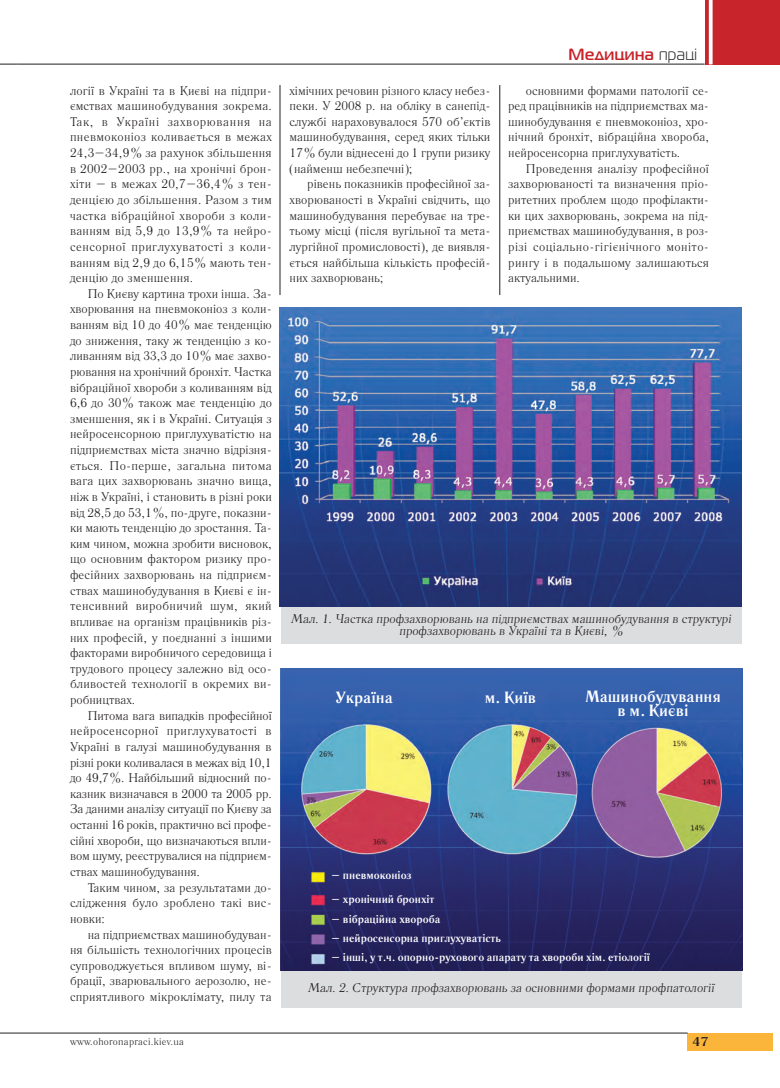
<style>
.page{position:relative;width:780px;height:1088px;background:#fff}
.page>*{position:absolute;margin:0;border:0;box-sizing:border-box;transform-origin:0 0}
.t1{font:700 16.25px "Literaturnaya C";color:#fff}
.t2{font:700 16.25px "Magistral C";letter-spacing:.03em;color:#c8242b}
.t3{font:700 12.75px "Literaturnaya C";color:#231f20;scale:1.2 1}
.ОСНОВНОЙ_новый{font:12.5px/15.6px "Literaturnaya C";color:#231f20;text-align:justify}
.t4{font:700 11.25px "Literaturnaya C";color:#fff}
.t5{font:10px "Literaturnaya C";letter-spacing:.03em;color:#231f20}
.s1{font-weight:400;color:#231f20}
</style>
<div class="page">
<div style="left:704px;top:0;width:75px;height:64px;background:#c8242b"></div>
<svg style="left:708px;top:0;width:4px;height:64px"></svg>
<div style="left:687px;top:1033px;width:85px;height:17px;background:#fcb53b"></div>
<svg style="left:0;top:1033px;width:18px;height:1px"></svg>
<hr style="left:18px;top:1033px;width:669px;height:1px;background:#231f20">
<svg style="left:0;top:64px;width:18px;height:1px"></svg>
<hr style="left:18px;top:64px;width:686px;height:1px;background:#231f20">
<div style="left:281px;top:970px;width:461px;height:38px;background:#dcdddf"></div>
<div style="left:281px;top:606px;width:460px;height:38px;background:#dcdddf"></div>
<img style="left:280px;top:307px;width:461px;height:300px">
<img style="left:281px;top:668px;width:461px;height:302px">
<hr style="left:280px;top:85px;width:1px;height:210px;background:#231f20">
<hr style="left:499px;top:85px;width:1px;height:210px;background:#231f20">
<p class="ОСНОВНОЙ_новый" style="left:70px;top:83px;width:203px">логії в Україні та в Києві на підпри&shy;ємствах машинобудування зокрема.<br>Так, в Україні захворювання на пневмоконіоз коливається в межах 24,3–34,9% за рахунок збільшення в 2002–2003 рр., на хронічні брон&shy;хіти – в межах 20,7–36,4% з тен&shy;денцією до збільшення. Разом з тим частка вібраційної хвороби з коли&shy;ванням від 5,9 до 13,9% та нейро&shy;сенсорної приглухуватості з коли&shy;ванням від 2,9 до 6,15% мають тен&shy;денцію до зменшення.</p>
<p class="ОСНОВНОЙ_новый" style="left:70px;top:286px;width:203px;text-indent:18px">По Києву картина трохи інша. За&shy;хворювання на пневмоконіоз з коли&shy;ванням від 10 до 40% має тенденцію до зниження, таку ж тенденцію з ко&shy;ливанням від 33,3 до 10% має захво&shy;рювання на хронічний бронхіт. Частка вібраційної хвороби з коливанням від 6,6 до 30% також має тенденцію до зменшення, як і в Україні. Ситуація з нейросенсорною приглухуватістю на підприємствах міста значно відрізня&shy;ється. По-перше, загальна питома вага цих захворювань значно вища, ніж в Україні, і становить в різні роки від 28,5 до 53,1%, по-друге, показни&shy;ки мають тенденцію до зростання. Та&shy;ким чином, можна зробити висновок, що основним фактором ризику про&shy;фесійних захворювань на підприєм&shy;ствах машинобудування в Києві є ін&shy;тенсивний виробничий шум, який впливає на організм працівників різ&shy;них професій, у поєднанні з іншими факторами виробничого середовища і трудового процесу залежно від осо&shy;бливостей технології в окремих ви&shy;робництвах.</p>
<p class="ОСНОВНОЙ_новый" style="left:70px;top:708px;width:203px;text-indent:18px">Питома вага випадків професійної нейросенсорної приглухуватості в Україні в галузі машинобудування в різні роки коливалася в межах від 10,1 до 49,7%. Найбільший відносний по&shy;казник визначався в 2000 та 2005 рр.<br>За даними аналізу ситуації по Києву за останні 16 років, практично всі профе&shy;сійні хвороби, що визначаються впли&shy;вом шуму, реєструвалися на підприєм&shy;ствах машинобудування.</p>
<p class="ОСНОВНОЙ_новый" style="left:70px;top:879px;width:203px;text-align:left;text-indent:18px">Таким чином, за результатами до&shy;слідження було зроблено такі вис&shy;новки:</p>
<p class="ОСНОВНОЙ_новый" style="left:70px;top:926px;width:203px;text-indent:18px">на підприємствах машинобудуван&shy;ня більшість технологічних процесів супроводжується впливом шуму, ві&shy;брації, зварювального аерозолю, не&shy;сприятливого мікроклімату, пилу та</p>
<p class="ОСНОВНОЙ_новый" style="left:289px;top:83px;width:202px">хімічних речовин різного класу небез&shy;пеки. У 2008 р. на обліку в санепід&shy;службі нараховувалося 570 об’єктів машинобудування, серед яких тільки 17% були віднесені до 1 групи ризику (найменш небезпечні);</p>
<p class="ОСНОВНОЙ_новый" style="left:289px;top:176px;width:202px;text-indent:18px">рівень показників професійної за&shy;хворюваності в Україні свідчить, що машинобудування перебуває на тре&shy;тьому місці (після вугільної та мета&shy;лургійної промисловості), де виявля&shy;ється найбільша кількість професій&shy;них захворювань;</p>
<h1 class="t2" style="left:568px;top:44px;width:130px">Медицина <span class="s1">праці</span></h1>
<p class="ОСНОВНОЙ_новый" style="left:508px;top:83px;width:202px;text-indent:18px">основними формами патології се&shy;ред працівників на підприємствах ма&shy;шинобудування є пневмоконіоз, хро&shy;нічний бронхіт, вібраційна хвороба, нейросенсорна приглухуватість.</p>
<p class="ОСНОВНОЙ_новый" style="left:508px;top:161px;width:202px;text-indent:18px">Проведення аналізу професійної захворюваності та визначення пріо&shy;ритетних проблем щодо профілакти&shy;ки цих захворювань, зокрема на під&shy;приємствах машинобудування, в роз&shy;різі соціально-гігієнічного моніто&shy;рингу і в подальшому залишаються актуальними.</p>
<p class="ОСНОВНОЙ_новый" style="left:291px;top:612px;width:443px;line-height:12.5px;text-align:center">Мал. 1. Частка профзахворювань на підприємствах машинобудування в структурі профзахворювань в Україні та в Києві, %</p>
<p class="t1" style="left:335px;top:687px;width:59px">Україна</p>
<p class="t1" style="left:484px;top:687px;width:53px">м. Київ</p>
<p class="t1" style="left:585px;top:686px;width:137px">Машинобудування</p>
<p class="t1" style="left:617px;top:700px;width:73px">в м. Києві</p>
<p class="t4" style="left:331px;top:869px;width:82px">– пневмоконіоз</p>
<p class="t4" style="left:331px;top:892px;width:105px">– хронічний бронхіт</p>
<p class="t4" style="left:331px;top:912px;width:110px">– вібраційна хвороба</p>
<p class="t4" style="left:331px;top:931px;width:171px">– нейросенсорна приглухуватість</p>
<p class="t4" style="left:331px;top:950px;width:320px">– інші, у т.ч. опорно-рухового апарату та хвороби хім. етіології</p>
<p class="ОСНОВНОЙ_новый" style="left:308px;top:980px;width:409px">Мал. 2. Структура профзахворювань за основними формами профпатології</p>
<p class="t5" style="left:70px;top:1036px;width:115px">www.ohoronapraci.kiev.ua</p>
<p class="t3" style="left:692px;top:1034px;width:15px">47</p>
</div>
